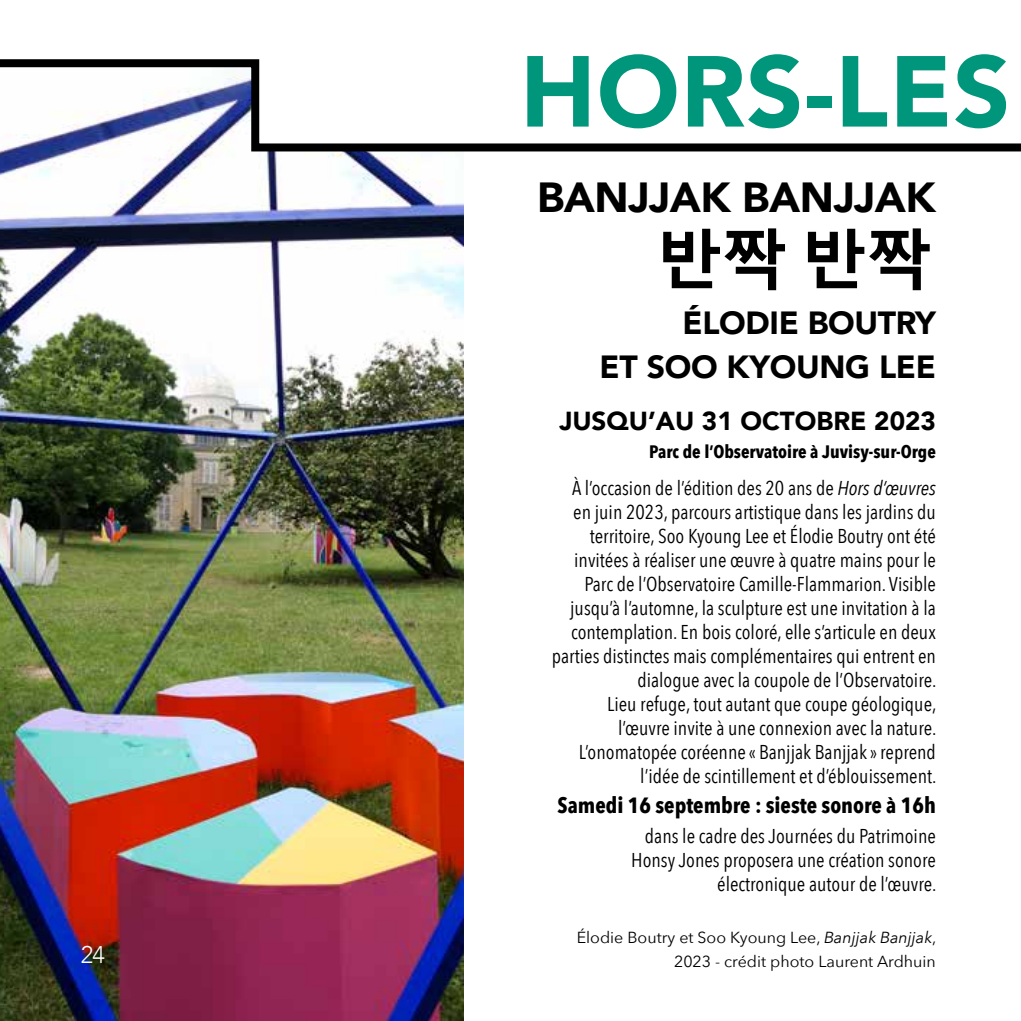
<style>
.page{position:relative;width:1021px;height:1021px;background:#fff}
.page>*{position:absolute;margin:0;border:0;box-sizing:border-box;transform-origin:0 0}
.t1{font:900 99.6px "Avenir";letter-spacing:.01em;color:#00967b}
.t2{font:900 42px "Avenir";letter-spacing:-.01em;color:#000}
.t3{font:900 32px/44px "Avenir";letter-spacing:-.01em;color:#000;text-align:right}
.t4{font:900 26px "Avenir";color:#000}
.t5{font:300 24px "Avenir";color:#fff}
.t6{font:700 22px "Avenir Next Condensed";color:#000}
.t7{font:20px/24px "Avenir Next Condensed";color:#000;text-align:right}
.t8{font:700 18px "Avenir Next Condensed";color:#000}
.t9{font:16px/24px "Avenir Next";color:#000;text-align:right}
.s1{font-style:italic}
</style>
<div class="page">
<img style="left:0;top:155px;width:464px;height:865px">
<svg style="left:0;top:59px;width:1020px;height:96px"></svg>
<svg style="left:663px;top:228px;width:122px;height:62px"></svg>
<svg style="left:808px;top:228px;width:121px;height:62px"></svg>
<p class="t5" style="left:81px;top:940px;width:25px">24</p>
<h1 class="t1" style="left:520px;top:7px;width:492px">HORS-LES</h1>
<h2 class="t2" style="left:537px;top:161px;width:400px">BANJJAK BANJJAK</h2>
<h3 class="t3" style="left:599px;top:300px;width:338px">ÉLODIE BOUTRY<br>ET SOO KYOUNG LEE</h3>
<h3 class="t4" style="left:559px;top:399px;width:378px">JUSQU’AU 31 OCTOBRE 2023</h3>
<p class="t8" style="left:649px;top:440px;width:288px">Parc de l’Observatoire à Juvisy-sur-Orge</p>
<p class="t7" style="left:552px;top:475px;width:386px">À l’occasion de l’édition des 20 ans de <span class="s1">Hors d’œuvres </span>en juin 2023, parcours artistique dans les jardins du territoire, Soo Kyoung Lee et Élodie Boutry ont été invitées à réaliser une œuvre à quatre mains pour le Parc de l’Observatoire Camille-Flammarion. Visible jusqu’à l’automne, la sculpture est une invitation à la contemplation. En bois coloré, elle s’articule en deux parties distinctes mais complémentaires qui entrent en dialogue avec la coupole de l’Observatoire.<br>Lieu refuge, tout autant que coupe géologique, l’œuvre invite à une connexion avec la nature.<br>L’onomatopée coréenne « Banjjak Banjjak » reprend l’idée de scintillement et d’éblouissement.</p>
<p class="t6" style="left:557px;top:791px;width:380px">Samedi 16 septembre : sieste sonore à 16h</p>
<p class="t7" style="left:631px;top:822px;width:307px">dans le cadre des Journées du Patrimoine<br>Honsy Jones proposera une création sonore électronique autour de l’œuvre.</p>
<p class="t9" style="left:577px;top:925px;width:361px">Élodie Boutry et Soo Kyoung Lee, <span class="s1">Banjjak Banjjak</span>,<br>2023 - crédit photo Laurent Ardhuin</p>
</div>
